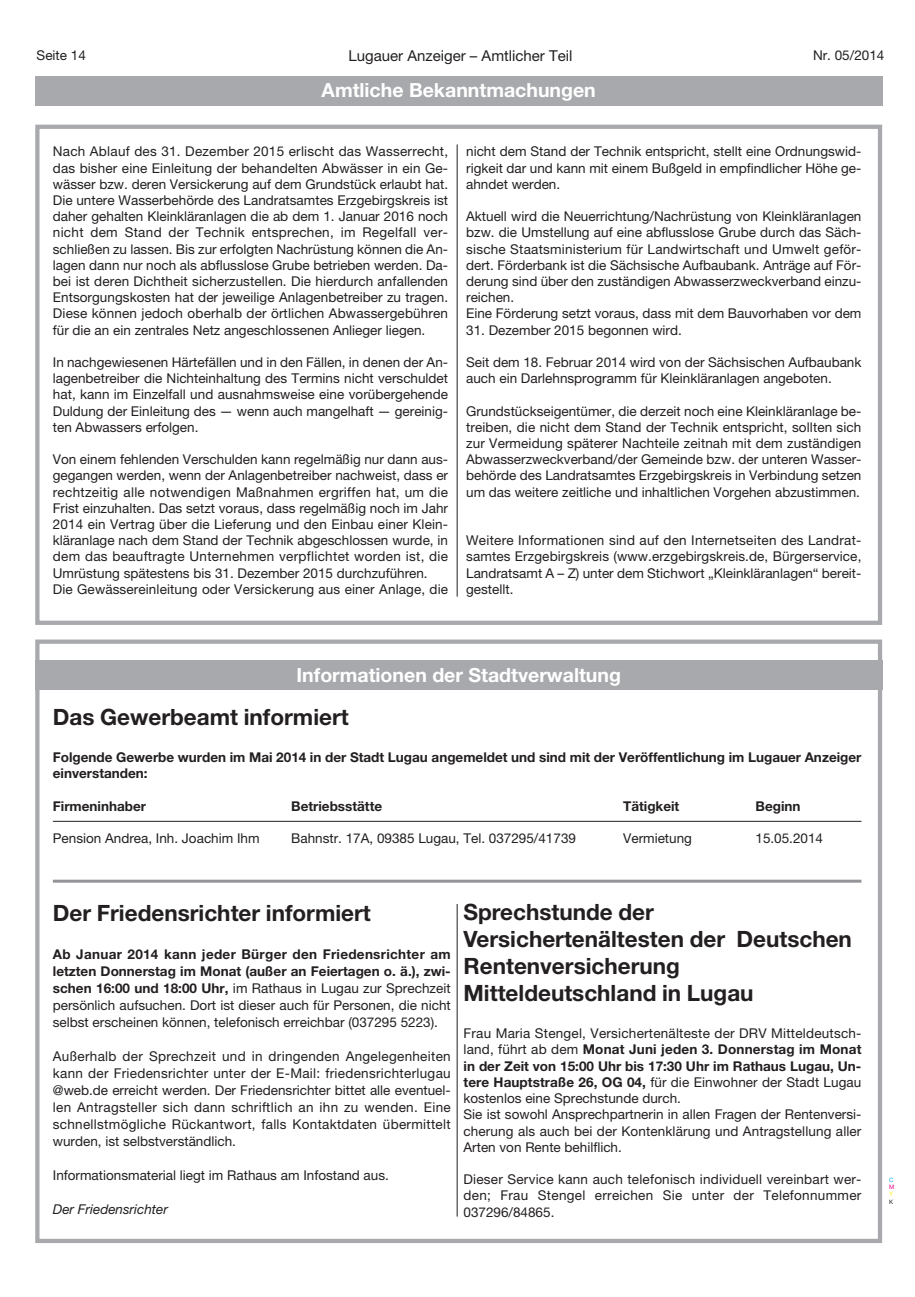
<style>
.page{position:relative;width:915px;height:1297px;background:#fff}
.page>*{position:absolute;margin:0;border:0;box-sizing:border-box;transform-origin:0 0}
.t1{font:700 22.5px/27px "Helvetica Neue";color:#231f20}
.t2{font:700 19.5px "Helvetica Neue";color:#fff}
.t3{font:15px "Helvetica Neue";color:#231f20}
.t4{font:13.5px/16.2px "Helvetica Neue";color:#231f20;text-align:justify}
.t5{font:700 13.5px/16.2px "Helvetica Neue";color:#231f20}
.t6{font:italic 13.5px "Helvetica Neue";color:#231f20}
.t7{font:6px "Helvetica Neue";color:#00adef}
.t8{font:6px "Helvetica Neue";color:#ec008c}
.t9{font:6px "Helvetica Neue";color:#fff200}
.t10{font:6px "Helvetica Neue";color:#231f20}
.s1{font-weight:700}
</style>
<div class="page">
<div style="left:35px;top:76px;width:846px;height:30px;background:#a7a9ac"></div>
<div style="left:35px;top:125px;width:846px;height:500px;border:4px solid #a7a9ac"></div>
<hr style="left:456px;top:144px;width:1px;height:453px;background:#231f20">
<div style="left:35px;top:660px;width:846px;height:30px;background:#a7a9ac"></div>
<div style="left:35px;top:639px;width:846px;height:604px;border:4px solid #a7a9ac"></div>
<hr style="left:53px;top:821px;width:808px;height:1px;background:#231f20">
<hr style="left:53px;top:880px;width:808px;height:3px;background:#939598">
<hr style="left:456px;top:904px;width:1px;height:312px;background:#231f20">
<p class="t4" style="left:37px;top:48px;width:51px">Seite 14</p>
<p class="t3" style="left:348px;top:50px;width:225px">Lugauer Anzeiger – Amtlicher Teil</p>
<p class="t4" style="left:812px;top:48px;width:73px">Nr. 05/2014</p>
<h2 class="t2" style="left:321px;top:83px;width:275px">Amtliche Bekanntmachungen</h2>
<p class="t4" style="left:53px;top:145px;width:396px">Nach Ablauf des 31. Dezember 2015 erlischt das Wasserrecht, das bisher eine Einleitung der behandelten Abwässer in ein Ge&shy;wässer bzw. deren Versickerung auf dem Grundstück erlaubt hat.<br>Die untere Wasserbehörde des Landratsamtes Erzgebirgskreis ist daher gehalten Kleinkläranlagen die ab dem 1. Januar 2016 noch nicht dem Stand der Technik entsprechen, im Regelfall ver&shy;schließen zu lassen. Bis zur erfolgten Nachrüstung können die An&shy;lagen dann nur noch als abflusslose Grube betrieben werden. Da&shy;bei ist deren Dichtheit sicherzustellen. Die hierdurch anfallenden Entsorgungskosten hat der jeweilige Anlagenbetreiber zu tragen.<br>Diese können jedoch oberhalb der örtlichen Abwassergebühren für die an ein zentrales Netz angeschlossenen Anlieger liegen.</p>
<p class="t4" style="left:53px;top:355px;width:396px">In nachgewiesenen Härtefällen und in den Fällen, in denen der An&shy;lagenbetreiber die Nichteinhaltung des Termins nicht verschuldet hat, kann im Einzelfall und ausnahmsweise eine vorübergehende Duldung der Einleitung des — wenn auch mangelhaft — gereinig&shy;ten Abwassers erfolgen.</p>
<p class="t4" style="left:53px;top:453px;width:396px;text-align:left">Von einem fehlenden Verschulden kann regelmäßig nur dann aus&shy;gegangen werden, wenn der Anlagenbetreiber nachweist, dass er rechtzeitig alle notwendigen Maßnahmen ergriffen hat, um die Frist einzuhalten. Das setzt voraus, dass regelmäßig noch im Jahr 2014 ein Vertrag über die Lieferung und den Einbau einer Klein&shy;kläranlage nach dem Stand der Technik abgeschlossen wurde, in dem das beauftragte Unternehmen verpflichtet worden ist, die Umrüstung spätestens bis 31. Dezember 2015 durchzuführen.<br>Die Gewässereinleitung oder Versickerung aus einer Anlage, die</p>
<p class="t4" style="left:466px;top:145px;width:396px">nicht dem Stand der Technik entspricht, stellt eine Ordnungswid&shy;rigkeit dar und kann mit einem Bußgeld in empfindlicher Höhe ge&shy;ahndet werden.</p>
<p class="t4" style="left:466px;top:210px;width:396px;text-align:left">Aktuell wird die Neuerrichtung/Nachrüstung von Kleinkläranlagen bzw. die Umstellung auf eine abflusslose Grube durch das Säch&shy;sische Staatsministerium für Landwirtschaft und Umwelt geför&shy;dert. Förderbank ist die Sächsische Aufbaubank. Anträge auf För&shy;derung sind über den zuständigen Abwasserzweckverband einzu&shy;reichen.<br>Eine Förderung setzt voraus, dass mit dem Bauvorhaben vor dem</p>
<p class="t4" style="left:466px;top:323px;width:217px">31. Dezember 2015 begonnen wird.</p>
<p class="t4" style="left:466px;top:355px;width:396px">Seit dem 18. Februar 2014 wird von der Sächsischen Aufbaubank auch ein Darlehnsprogramm für Kleinkläranlagen angeboten.</p>
<p class="t4" style="left:466px;top:404px;width:396px">Grundstückseigentümer, die derzeit noch eine Kleinkläranlage be&shy;treiben, die nicht dem Stand der Technik entspricht, sollten sich zur Vermeidung späterer Nachteile zeitnah mit dem zuständigen Abwasserzweckverband/der Gemeinde bzw. der unteren Wasser&shy;behörde des Landratsamtes Erzgebirgskreis in Verbindung setzen um das weitere zeitliche und inhaltlichen Vorgehen abzustimmen.</p>
<p class="t4" style="left:466px;top:534px;width:396px">Weitere Informationen sind auf den Internetseiten des Landrat&shy;samtes Erzgebirgskreis (www.erzgebirgskreis.de, Bürgerservice, Landratsamt A – Z) unter dem Stichwort „Kleinkläranlagen“ bereit&shy;gestellt.</p>
<h2 class="t2" style="left:296px;top:668px;width:326px">Informationen der Stadtverwaltung</h2>
<h1 class="t1" style="left:53px;top:705px;width:297px">Das Gewerbeamt informiert</h1>
<p class="t5" style="left:53px;top:750px;width:809px">Folgende Gewerbe wurden im Mai 2014 in der Stadt Lugau angemeldet und sind mit der Veröffentlichung im Lugauer Anzeiger einverstanden:</p>
<p class="t5" style="left:53px;top:799px;width:95px">Firmeninhaber</p>
<p class="t5" style="left:291px;top:799px;width:92px">Betriebsstätte</p>
<p class="t5" style="left:623px;top:799px;width:58px">Tätigkeit</p>
<p class="t5" style="left:755px;top:799px;width:46px">Beginn</p>
<p class="t4" style="left:53px;top:831px;width:208px">Pension Andrea, Inh. Joachim Ihm</p>
<p class="t4" style="left:291px;top:831px;width:286px">Bahnstr. 17A, 09385 Lugau, Tel. 037295/41739</p>
<p class="t4" style="left:623px;top:831px;width:70px">Vermietung</p>
<p class="t4" style="left:755px;top:831px;width:69px">15.05.2014</p>
<h1 class="t1" style="left:53px;top:902px;width:319px">Der Friedensrichter informiert</h1>
<p class="t4" style="left:53px;top:947px;width:399px;line-height:17px"><span class="s1">Ab Januar 2014 kann jeder Bürger den Friedensrichter am letzten Donnerstag im Monat (außer an Feiertagen o. ä.), zwi&shy;schen 16:00 und 18:00 Uhr,</span> im Rathaus in Lugau zur Sprechzeit persönlich aufsuchen. Dort ist dieser auch für Personen, die nicht selbst erscheinen können, telefonisch erreichbar (037295 5223).</p>
<p class="t4" style="left:53px;top:1049px;width:399px;line-height:17px">Außerhalb der Sprechzeit und in dringenden Angelegenheiten kann der Friedensrichter unter der E-Mail: friedensrichterlugau @web.de erreicht werden. Der Friedensrichter bittet alle eventuel&shy;len Antragsteller sich dann schriftlich an ihn zu wenden. Eine schnellstmögliche Rückantwort, falls Kontaktdaten übermittelt wurden, ist selbstverständlich.</p>
<p class="t4" style="left:53px;top:1168px;width:337px">Informationsmaterial liegt im Rathaus am Infostand aus.</p>
<p class="t6" style="left:53px;top:1204px;width:116px">Der Friedensrichter</p>
<h1 class="t1" style="left:463px;top:901px;width:390px">Sprechstunde der<br>Versichertenältesten der Deutschen<br>Rentenversicherung<br>Mitteldeutschland in Lugau</h1>
<p class="t4" style="left:463px;top:1026px;width:399px;text-align:left">Frau Maria Stengel, Versichertenälteste der DRV Mitteldeutsch&shy;land, führt ab dem <span class="s1">Monat Juni jeden 3. Donnerstag im Monat in der Zeit von 15:00 Uhr bis 17:30 Uhr im Rathaus Lugau, Un&shy;tere Hauptstraße 26, OG 04,</span> für die Einwohner der Stadt Lugau kostenlos eine Sprechstunde durch.<br>Sie ist sowohl Ansprechpartnerin in allen Fragen der Rentenversi&shy;cherung als auch bei der Kontenklärung und Antragstellung aller Arten von Rente behilflich.</p>
<p class="t4" style="left:463px;top:1172px;width:399px">Dieser Service kann auch telefonisch individuell vereinbart wer&shy;den; Frau Stengel erreichen Sie unter der Telefonnummer 037296/84865.</p>
<p class="t7" style="left:888px;top:1178px;width:6px">C</p>
<p class="t8" style="left:888px;top:1185px;width:7px">M</p>
<p class="t9" style="left:888px;top:1192px;width:5px">Y</p>
<p class="t10" style="left:888px;top:1199px;width:6px">K</p>
</div>
